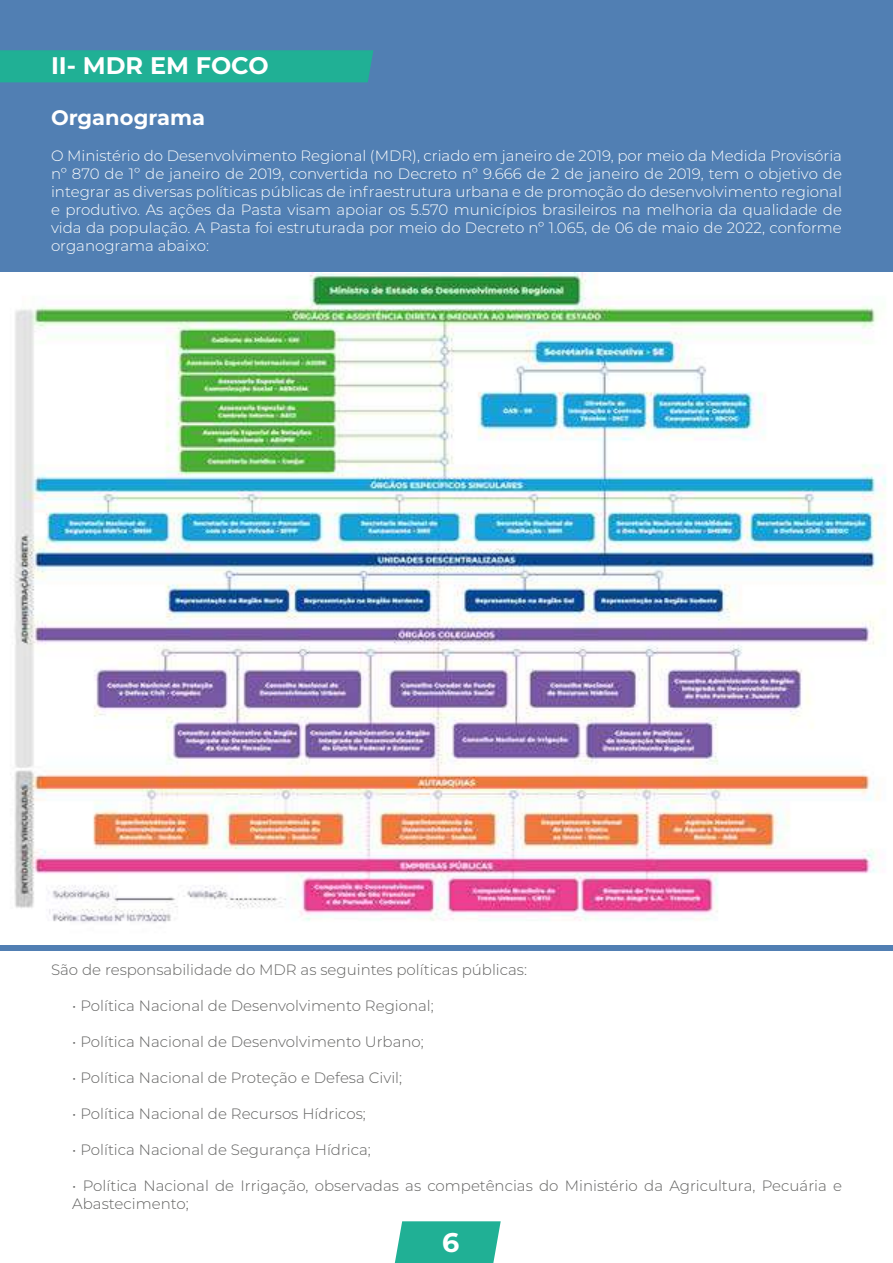
<style>
.page{position:relative;width:893px;height:1263px;background:#fff}
.page>*{position:absolute;margin:0;border:0;box-sizing:border-box;transform-origin:0 0}
.t1{font:700 27px "Montserrat";color:#fff}
.t2{font:700 24px "Montserrat";color:#fff}
.t3{font:700 21px "Montserrat";color:#fff}
.t4{font:300 15px/18px "Montserrat";color:#fff;text-align:justify}
.t5{font:300 15px/18px "Montserrat";color:#616160}
</style>
<div class="page">
<div style="left:0;top:0;width:893px;height:951px;background:#517fb3"></div>
<svg style="left:0;top:50px;width:374px;height:33px;background:#21ae96"></svg>
<svg style="left:395px;top:1221px;width:106px;height:42px;background:#31b69d"></svg>
<img style="left:0;top:273px;width:893px;height:671px">
<h2 class="t2" style="left:51px;top:48px;width:219px">II- MDR EM FOCO</h2>
<h3 class="t3" style="left:51px;top:102px;width:156px">Organograma</h3>
<p class="t4" style="left:51px;top:146px;width:792px">O Ministério do Desenvolvimento Regional (MDR), criado em janeiro de 2019, por meio da Medida Provisória nº 870 de 1º de janeiro de 2019, convertida no Decreto nº 9.666 de 2 de janeiro de 2019, tem o objetivo de integrar as diversas políticas públicas de infraestrutura urbana e de promoção do desenvolvimento regional e produtivo. As ações da Pasta visam apoiar os 5.570 municípios brasileiros na melhoria da qualidade de vida da população. A Pasta foi estruturada por meio do Decreto nº 1.065, de 06 de maio de 2022, conforme organograma abaixo:</p>
<p class="t5" style="left:51px;top:960px;width:478px">São de responsabilidade do MDR as seguintes políticas públicas:</p>
<p class="t5" style="left:72px;top:996px;width:363px">• Política Nacional de Desenvolvimento Regional;</p>
<p class="t5" style="left:72px;top:1032px;width:353px">• Política Nacional de Desenvolvimento Urbano;</p>
<p class="t5" style="left:72px;top:1068px;width:331px">• Política Nacional de Proteção e Defesa Civil;</p>
<p class="t5" style="left:72px;top:1104px;width:295px">• Política Nacional de Recursos Hídricos;</p>
<p class="t5" style="left:72px;top:1140px;width:300px">• Política Nacional de Segurança Hídrica;</p>
<p class="t5" style="left:72px;top:1176px;width:771px">• Política Nacional de Irrigação, observadas as competências do Ministério da Agricultura, Pecuária e<br>Abastecimento;</p>
<h1 class="t1" style="left:442px;top:1223px;width:19px">6</h1>
</div>
